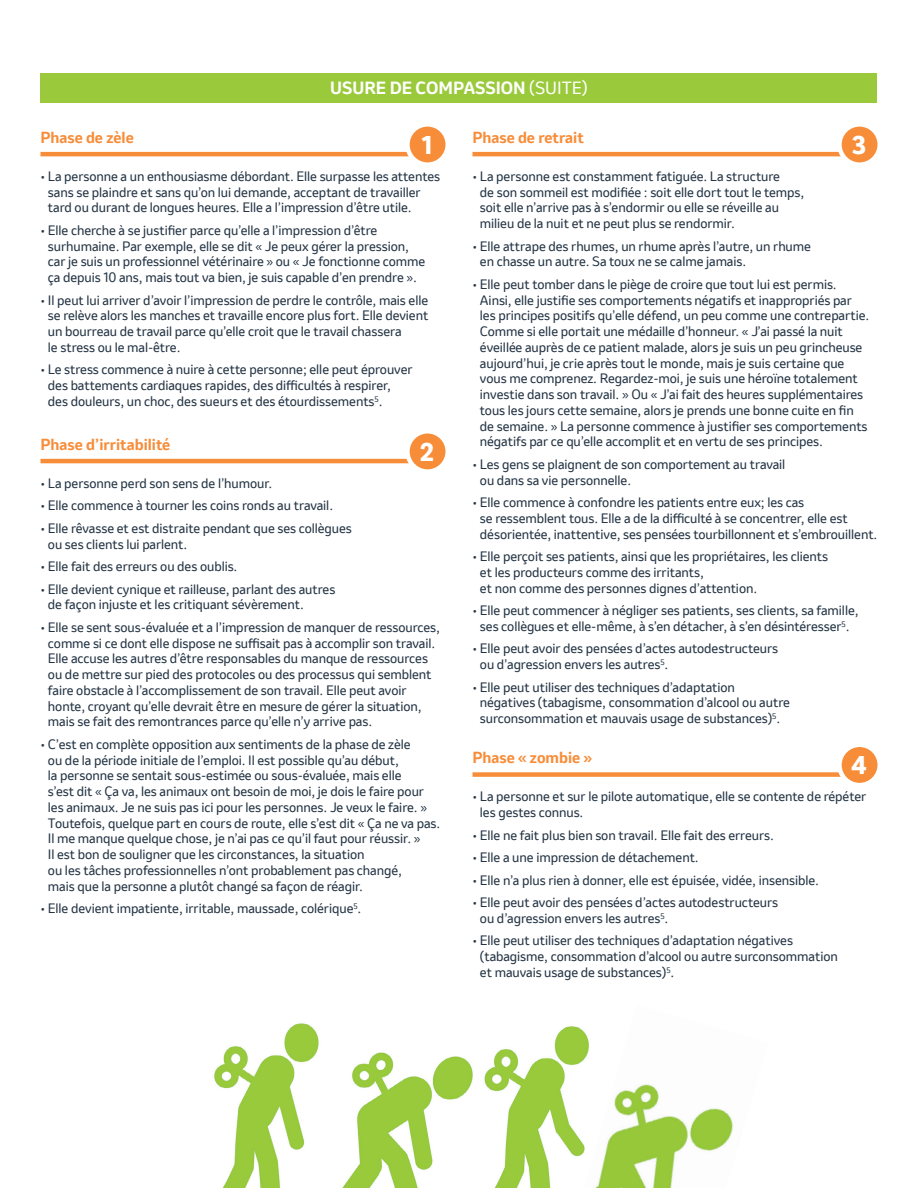
<style>
.page{position:relative;width:918px;height:1188px;background:#fff}
.page>*{position:absolute;margin:0;border:0;box-sizing:border-box;transform-origin:0 0}
.t1{font:800 24px "Invention";color:#fff}
.t2{font:700 16.5px "Invention";color:#fff}
.t3{font:700 15px "Invention";color:#f78d39}
.t4{font:12.75px/15.8px "Invention";letter-spacing:-.005em;color:#243444}
.s1{font-weight:400}
</style>
<div class="page">
<img style="left:214px;top:1023px;width:370px;height:165px">
<img style="left:584px;top:1032px;width:149px;height:156px">
<div style="left:40px;top:73px;width:838px;height:30px;background:#9aca3c"></div>
<hr style="left:40px;top:152px;width:406px;height:4px;background:#f78d39">
<svg style="left:407px;top:124px;width:41px;height:41px"></svg>
<div style="left:405px;top:122px;width:45px;height:45px;border:4px solid #fff;border-radius:50%"></div>
<hr style="left:472px;top:152px;width:406px;height:4px;background:#f78d39">
<svg style="left:839px;top:124px;width:41px;height:41px"></svg>
<div style="left:837px;top:122px;width:45px;height:45px;border:4px solid #fff;border-radius:50%"></div>
<div style="left:472px;top:772px;width:406px;height:5px;background:#f78d39"></div>
<div style="left:839px;top:745px;width:41px;height:40px;background:#f78d39;border-radius:50%"></div>
<div style="left:837px;top:743px;width:45px;height:44px;border:4px solid #fff;border-radius:50%"></div>
<hr style="left:40px;top:459px;width:406px;height:4px;background:#f78d39">
<svg style="left:407px;top:431px;width:41px;height:41px"></svg>
<div style="left:405px;top:429px;width:45px;height:45px;border:4px solid #fff;border-radius:50%"></div>
<p class="t2" style="left:330px;top:76px;width:259px">USURE DE COMPASSION <span class="s1">(SUITE)</span></p>
<p class="t3" style="left:40px;top:126px;width:95px">Phase de zèle</p>
<h1 class="t1" style="left:422px;top:127px;width:12px">1</h1>
<p class="t4" style="left:48px;top:168px;width:394px;text-indent:-7px">• La personne a un enthousiasme débordant. Elle surpasse les attentes sans se plaindre et sans qu’on lui demande, acceptant de travailler tard ou durant de longues heures. Elle a l’impression d’être utile.</p>
<p class="t4" style="left:48px;top:222px;width:379px;text-indent:-7px">• Elle cherche à se justifier parce qu’elle a l’impression d’être surhumaine. Par exemple, elle se dit « Je peux gérer la pression, car je suis un professionnel vétérinaire » ou « Je fonctionne comme ça depuis 10 ans, mais tout va bien, je suis capable d’en prendre ».</p>
<p class="t4" style="left:48px;top:292px;width:382px;text-indent:-7px">• Il peut lui arriver d’avoir l’impression de perdre le contrôle, mais elle se relève alors les manches et travaille encore plus fort. Elle devient un bourreau de travail parce qu’elle croit que le travail chassera<br>le stress ou le mal-être.</p>
<p class="t4" style="left:48px;top:362px;width:366px;text-indent:-7px">• Le stress commence à nuire à cette personne; elle peut éprouver des battements cardiaques rapides, des difficultés à respirer, des douleurs, un choc, des sueurs et des étourdissements<sup>5</sup>.</p>
<p class="t3" style="left:40px;top:433px;width:131px">Phase d’irritabilité</p>
<h1 class="t1" style="left:420px;top:434px;width:15px">2</h1>
<p class="t4" style="left:40px;top:475px;width:233px">• La personne perd son sens de l’humour.</p>
<p class="t4" style="left:40px;top:498px;width:294px">• Elle commence à tourner les coins ronds au travail.</p>
<p class="t4" style="left:48px;top:520px;width:305px;text-indent:-7px">• Elle rêvasse et est distraite pendant que ses collègues ou ses clients lui parlent.</p>
<p class="t4" style="left:41px;top:558px;width:199px">• Elle fait des erreurs ou des oublis.</p>
<p class="t4" style="left:48px;top:581px;width:289px;text-indent:-7px">• Elle devient cynique et railleuse, parlant des autres de façon injuste et les critiquant sévèrement.</p>
<p class="t4" style="left:48px;top:619px;width:394px;text-indent:-7px">• Elle se sent sous-évaluée et a l’impression de manquer de ressources, comme si ce dont elle dispose ne suffisait pas à accomplir son travail.<br>Elle accuse les autres d’être responsables du manque de ressources ou de mettre sur pied des protocoles ou des processus qui semblent faire obstacle à l’accomplissement de son travail. Elle peut avoir honte, croyant qu’elle devrait être en mesure de gérer la situation, mais se fait des remontrances parce qu’elle n’y arrive pas.</p>
<p class="t4" style="left:48px;top:736px;width:394px;text-indent:-7px">• C’est en complète opposition aux sentiments de la phase de zèle<br>ou de la période initiale de l’emploi. Il est possible qu’au début,<br>la personne se sentait sous-estimée ou sous-évaluée, mais elle<br>s’est dit « Ça va, les animaux ont besoin de moi, je dois le faire pour les animaux. Je ne suis pas ici pour les personnes. Je veux le faire. » Toutefois, quelque part en cours de route, elle s’est dit « Ça ne va pas.<br>Il me manque quelque chose, je n’ai pas ce qu’il faut pour réussir. »<br>Il est bon de souligner que les circonstances, la situation<br>ou les tâches professionnelles n’ont probablement pas changé,<br>mais que la personne a plutôt changé sa façon de réagir.</p>
<p class="t4" style="left:41px;top:900px;width:322px">• Elle devient impatiente, irritable, maussade, colérique<sup>5</sup>.</p>
<p class="t3" style="left:472px;top:126px;width:113px">Phase de retrait</p>
<h1 class="t1" style="left:852px;top:127px;width:15px">3</h1>
<p class="t4" style="left:480px;top:168px;width:326px;text-indent:-7px">• La personne est constamment fatiguée. La structure<br>de son sommeil est modifiée : soit elle dort tout le temps, soit elle n’arrive pas à s’endormir ou elle se réveille au milieu de la nuit et ne peut plus se rendormir.</p>
<p class="t4" style="left:480px;top:238px;width:333px;text-indent:-7px">• Elle attrape des rhumes, un rhume après l’autre, un rhume en chasse un autre. Sa toux ne se calme jamais.</p>
<p class="t4" style="left:480px;top:276px;width:391px;text-indent:-7px">• Elle peut tomber dans le piège de croire que tout lui est permis.<br>Ainsi, elle justifie ses comportements négatifs et inappropriés par les principes positifs qu’elle défend, un peu comme une contrepartie.<br>Comme si elle portait une médaille d’honneur. « J’ai passé la nuit éveillée auprès de ce patient malade, alors je suis un peu grincheuse aujourd’hui, je crie après tout le monde, mais je suis certaine que vous me comprenez. Regardez-moi, je suis une héroïne totalement investie dans son travail. » Ou « J’ai fait des heures supplémentaires tous les jours cette semaine, alors je prends une bonne cuite en fin de semaine. » La personne commence à justifier ses comportements négatifs par ce qu’elle accomplit et en vertu de ses principes.</p>
<p class="t4" style="left:480px;top:456px;width:307px;text-indent:-7px">• Les gens se plaignent de son comportement au travail ou dans sa vie personnelle.</p>
<p class="t4" style="left:480px;top:495px;width:399px;text-indent:-7px">• Elle commence à confondre les patients entre eux; les cas<br>se ressemblent tous. Elle a de la difficulté à se concentrer, elle est désorientée, inattentive, ses pensées tourbillonnent et s’embrouillent.</p>
<p class="t4" style="left:480px;top:549px;width:350px;text-indent:-7px">• Elle perçoit ses patients, ainsi que les propriétaires, les clients et les producteurs comme des irritants,<br>et non comme des personnes dignes d’attention.</p>
<p class="t4" style="left:472px;top:602px;width:388px;text-align:center">• Elle peut commencer à négliger ses patients, ses clients, sa famille, ses collègues et elle-même, à s’en détacher, à s’en désintéresser<sup>5</sup>.</p>
<p class="t4" style="left:480px;top:641px;width:300px;text-indent:-7px">• Elle peut avoir des pensées d’actes autodestructeurs ou d’agression envers les autres<sup>5</sup>.</p>
<p class="t4" style="left:480px;top:679px;width:311px;text-indent:-7px">• Elle peut utiliser des techniques d’adaptation négatives (tabagisme, consommation d’alcool ou autre surconsommation et mauvais usage de substances)<sup>5</sup>.</p>
<p class="t3" style="left:472px;top:747px;width:121px">Phase « zombie »</p>
<h1 class="t1" style="left:851px;top:748px;width:17px">4</h1>
<p class="t4" style="left:480px;top:789px;width:388px;text-indent:-7px">• La personne et sur le pilote automatique, elle se contente de répéter les gestes connus.</p>
<p class="t4" style="left:472px;top:827px;width:303px">• Elle ne fait plus bien son travail. Elle fait des erreurs.</p>
<p class="t4" style="left:472px;top:849px;width:228px">• Elle a une impression de détachement.</p>
<p class="t4" style="left:472px;top:872px;width:348px">• Elle n’a plus rien à donner, elle est épuisée, vidée, insensible.</p>
<p class="t4" style="left:480px;top:894px;width:300px;text-indent:-7px">• Elle peut avoir des pensées d’actes autodestructeurs ou d’agression envers les autres<sup>5</sup>.</p>
<p class="t4" style="left:480px;top:933px;width:359px;text-indent:-7px">• Elle peut utiliser des techniques d’adaptation négatives (tabagisme, consommation d’alcool ou autre surconsommation et mauvais usage de substances)<sup>5</sup>.</p>
</div>
